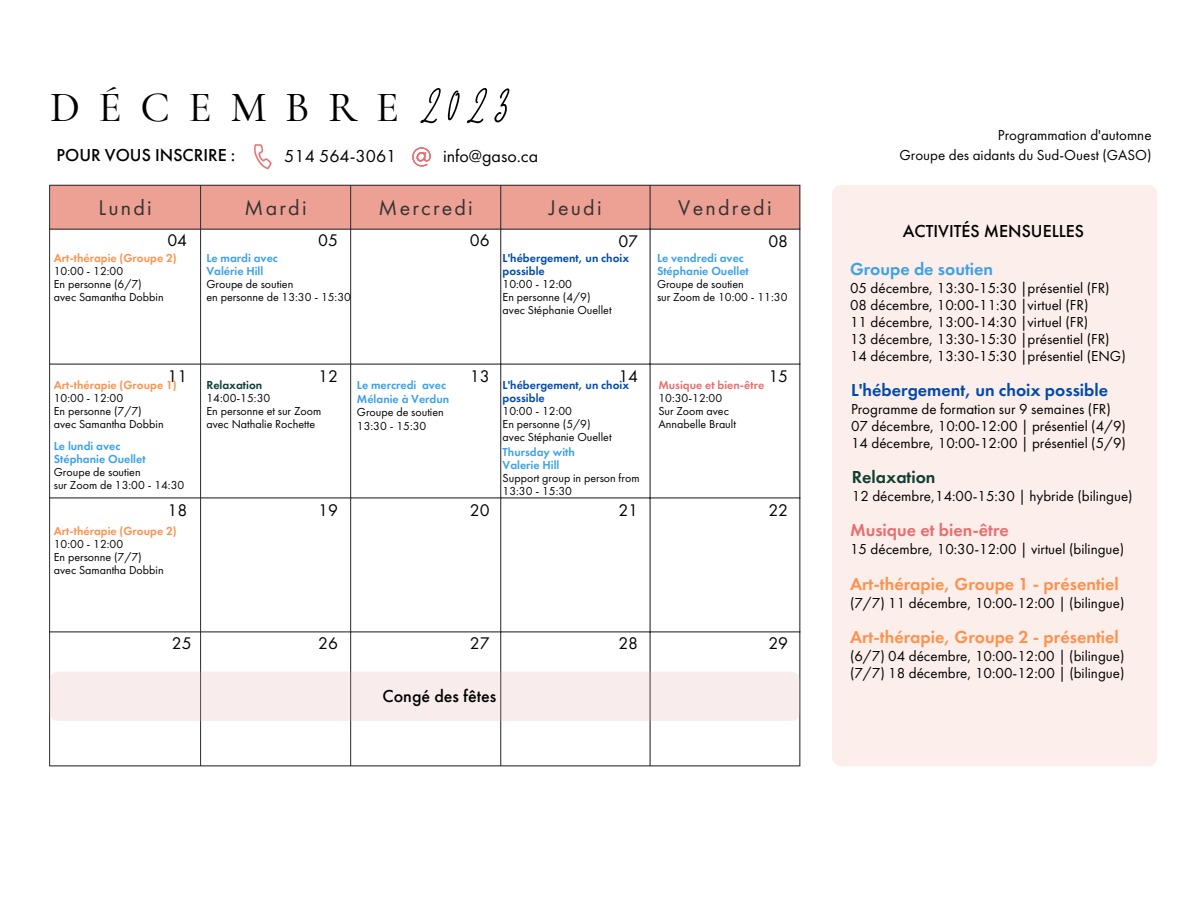
<style>
.page{position:relative;width:1188px;height:918px;background:#fff}
.page>*{position:absolute;margin:0;border:0;box-sizing:border-box;transform-origin:0 0}
.t1{font:90.3px "Moon Time";color:#000}
.t2{font:500 43.2px "Cormorant Garamond";letter-spacing:.43em;color:#000}
.t3{font:22.05px "Futura PT";letter-spacing:.1em;color:#333}
.t4{font:600 18px "Futura PT";color:#ff914d}
.t5{font:500 18px "Futura PT";color:#000}
.t6{font:600 18px "Futura PT";color:#004aad}
.t7{font:18px "Futura PT";color:#000}
.t8{font:600 18px "Futura PT";color:#e86e6e}
.t9{font:600 18px "Futura PT";color:#3ca1e8}
.t10{font:600 18px "Futura PT";color:#0e3d33}
.t11{font:17.55px "Futura PT";color:#000}
.t12{font:17.4px "Futura PT";color:#000}
.t13{font:15px "Futura PT";color:#000}
.t14{font:12px "Futura PT";color:#000}
.t15{font:600 12px "Futura PT";color:#3ca1e8}
.t16{font:600 12px "Futura PT";color:#ff914d}
.t17{font:600 12px/13px "Futura PT";color:#004aad}
.t18{font:600 12px "Futura PT";color:#e86e6e}
.t19{font:600 12px "Futura PT";color:#0e3d33}
</style>
<div class="page">
<div style="left:50px;top:186px;width:750px;height:43px;background:#eca194"></div>
<hr style="left:49px;top:186px;width:1px;height:580px;background:#333">
<hr style="left:200px;top:186px;width:1px;height:580px;background:#333">
<hr style="left:350px;top:186px;width:1px;height:580px;background:#333">
<hr style="left:500px;top:186px;width:1px;height:580px;background:#333">
<hr style="left:650px;top:186px;width:1px;height:580px;background:#333">
<hr style="left:800px;top:186px;width:1px;height:580px;background:#333">
<hr style="left:49px;top:185px;width:751px;height:1px;background:#333">
<hr style="left:49px;top:229px;width:751px;height:1px;background:#333">
<hr style="left:49px;top:364px;width:751px;height:1px;background:#333">
<hr style="left:49px;top:498px;width:751px;height:1px;background:#333">
<hr style="left:49px;top:632px;width:751px;height:1px;background:#333">
<hr style="left:49px;top:766px;width:751px;height:1px;background:#333">
<div style="left:832px;top:185px;width:325px;height:581px;background:#fceeea;border-radius:10px"></div>
<svg style="left:254px;top:144px;width:18px;height:25px"></svg>
<svg style="left:412px;top:147px;width:19px;height:19px"></svg>
<div style="left:49px;top:672px;width:751px;height:49px;background:#f8edec;border-radius:9px"></div>
<p class="t2" style="left:50px;top:81px;width:351px">DÉCEMBRE</p>
<p class="t1" style="left:417px;top:51px;width:98px">2023</p>
<p class="t5" style="left:57px;top:144px;width:180px">POUR VOUS INSCRIRE :</p>
<p class="t7" style="left:284px;top:144px;width:114px">514 564-3061</p>
<p class="t7" style="left:443px;top:144px;width:97px">info@gaso.ca</p>
<p class="t3" style="left:98px;top:193px;width:55px">Lundi</p>
<p class="t3" style="left:245px;top:193px;width:63px">Mardi</p>
<p class="t3" style="left:379px;top:193px;width:96px">Mercredi</p>
<p class="t3" style="left:549px;top:193px;width:54px">Jeudi</p>
<p class="t3" style="left:678px;top:193px;width:95px">Vendredi</p>
<p class="t12" style="left:167px;top:229px;width:21px">04</p>
<p class="t12" style="left:318px;top:229px;width:21px">05</p>
<p class="t12" style="left:470px;top:229px;width:21px">06</p>
<p class="t11" style="left:618px;top:230px;width:21px">07</p>
<p class="t11" style="left:768px;top:230px;width:21px">08</p>
<p class="t16" style="left:54px;top:250px;width:124px">Art-thérapie (Groupe 2)</p>
<p class="t14" style="left:54px;top:263px;width:71px">10:00 - 12:00</p>
<p class="t14" style="left:54px;top:276px;width:90px">En personne (6/7)</p>
<p class="t14" style="left:54px;top:289px;width:111px">avec Samantha Dobbin</p>
<p class="t15" style="left:206px;top:250px;width:73px">Le mardi avec</p>
<p class="t15" style="left:206px;top:263px;width:58px">Valérie Hill</p>
<p class="t14" style="left:206px;top:276px;width:88px">Groupe de soutien</p>
<p class="t14" style="left:206px;top:289px;width:146px">en personne de 13:30 - 15:30</p>
<p class="t17" style="left:503px;top:251px;width:128px">L'hébergement, un choix possible</p>
<p class="t14" style="left:503px;top:276px;width:71px">10:00 - 12:00</p>
<p class="t14" style="left:503px;top:289px;width:90px">En personne (4/9)</p>
<p class="t14" style="left:503px;top:302px;width:110px">avec Stéphanie Ouellet</p>
<p class="t15" style="left:657px;top:250px;width:88px">Le vendredi avec</p>
<p class="t15" style="left:657px;top:263px;width:93px">Stéphanie Ouellet</p>
<p class="t14" style="left:657px;top:276px;width:88px">Groupe de soutien</p>
<p class="t14" style="left:657px;top:289px;width:132px">sur Zoom de 10:00 - 11:30</p>
<p class="t11" style="left:167px;top:365px;width:21px">11</p>
<p class="t11" style="left:318px;top:365px;width:21px">12</p>
<p class="t11" style="left:470px;top:365px;width:21px">13</p>
<p class="t11" style="left:618px;top:365px;width:21px">14</p>
<p class="t11" style="left:768px;top:365px;width:21px">15</p>
<p class="t16" style="left:54px;top:377px;width:124px">Art-thérapie (Groupe 1)</p>
<p class="t14" style="left:54px;top:390px;width:71px">10:00 - 12:00</p>
<p class="t14" style="left:54px;top:403px;width:90px">En personne (7/7)</p>
<p class="t14" style="left:54px;top:416px;width:111px">avec Samantha Dobbin</p>
<p class="t19" style="left:206px;top:377px;width:57px">Relaxation</p>
<p class="t14" style="left:206px;top:390px;width:65px">14:00-15:30</p>
<p class="t14" style="left:206px;top:403px;width:116px">En personne et sur Zoom</p>
<p class="t14" style="left:206px;top:416px;width:110px">avec Nathalie Rochette</p>
<p class="t17" style="left:503px;top:378px;width:128px">L'hébergement, un choix possible</p>
<p class="t14" style="left:503px;top:403px;width:71px">10:00 - 12:00</p>
<p class="t14" style="left:503px;top:416px;width:90px">En personne (5/9)</p>
<p class="t14" style="left:503px;top:429px;width:110px">avec Stéphanie Ouellet</p>
<p class="t18" style="left:658px;top:377px;width:107px">Musique et bien-être</p>
<p class="t14" style="left:658px;top:390px;width:65px">10:30-12:00</p>
<p class="t14" style="left:658px;top:403px;width:72px">Sur Zoom avec</p>
<p class="t14" style="left:658px;top:416px;width:79px">Annabelle Brault</p>
<p class="t15" style="left:357px;top:377px;width:91px">Le mercredi avec</p>
<p class="t15" style="left:357px;top:391px;width:94px">Mélanie à Verdun</p>
<p class="t14" style="left:357px;top:404px;width:88px">Groupe de soutien</p>
<p class="t14" style="left:357px;top:418px;width:71px">13:30 - 15:30</p>
<p class="t15" style="left:54px;top:438px;width:68px">Le lundi avec</p>
<p class="t15" style="left:54px;top:451px;width:93px">Stéphanie Ouellet</p>
<p class="t14" style="left:54px;top:464px;width:88px">Groupe de soutien</p>
<p class="t14" style="left:54px;top:477px;width:132px">sur Zoom de 13:00 - 14:30</p>
<p class="t15" style="left:503px;top:445px;width:74px">Thursday with</p>
<p class="t15" style="left:503px;top:458px;width:58px">Valerie Hill</p>
<p class="t14" style="left:503px;top:471px;width:138px">Support group in person from</p>
<p class="t14" style="left:503px;top:484px;width:71px">13:30 - 15:30</p>
<p class="t11" style="left:167px;top:499px;width:21px">18</p>
<p class="t11" style="left:318px;top:499px;width:21px">19</p>
<p class="t11" style="left:470px;top:499px;width:21px">20</p>
<p class="t11" style="left:618px;top:499px;width:21px">21</p>
<p class="t11" style="left:768px;top:499px;width:21px">22</p>
<p class="t16" style="left:54px;top:523px;width:124px">Art-thérapie (Groupe 2)</p>
<p class="t14" style="left:54px;top:536px;width:71px">10:00 - 12:00</p>
<p class="t14" style="left:54px;top:549px;width:90px">En personne (7/7)</p>
<p class="t14" style="left:54px;top:562px;width:111px">avec Samantha Dobbin</p>
<p class="t11" style="left:172px;top:632px;width:21px">25</p>
<p class="t11" style="left:318px;top:632px;width:21px">26</p>
<p class="t11" style="left:470px;top:632px;width:21px">27</p>
<p class="t11" style="left:618px;top:632px;width:21px">28</p>
<p class="t11" style="left:768px;top:632px;width:21px">29</p>
<p class="t5" style="left:383px;top:684px;width:115px">Congé des fêtes</p>
<p class="t13" style="left:998px;top:125px;width:155px">Programmation d'automne</p>
<p class="t13" style="left:900px;top:146px;width:253px">Groupe des aidants du Sud-Ouest (GASO)</p>
<p class="t5" style="left:903px;top:219px;width:183px">ACTIVITÉS MENSUELLES</p>
<p class="t9" style="left:850px;top:258px;width:145px">Groupe de soutien</p>
<p class="t13" style="left:850px;top:279px;width:261px">05 décembre, 13:30-15:30 |présentiel (FR)</p>
<p class="t13" style="left:850px;top:296px;width:240px">08 décembre, 10:00-11:30 |virtuel (FR)</p>
<p class="t13" style="left:850px;top:312px;width:240px">11 décembre, 13:00-14:30 |virtuel (FR)</p>
<p class="t13" style="left:850px;top:329px;width:261px">13 décembre, 13:30-15:30 |présentiel (FR)</p>
<p class="t13" style="left:850px;top:346px;width:277px">14 décembre, 13:30-15:30 |présentiel (ENG)</p>
<p class="t6" style="left:851px;top:379px;width:259px">L'hébergement, un choix possible</p>
<p class="t13" style="left:851px;top:399px;width:261px">Programme de formation sur 9 semaines (FR)</p>
<p class="t13" style="left:851px;top:416px;width:277px">07 décembre, 10:00-12:00 | présentiel (4/9)</p>
<p class="t13" style="left:851px;top:433px;width:277px">14 décembre, 10:00-12:00 | présentiel (5/9)</p>
<p class="t10" style="left:852px;top:466px;width:85px">Relaxation</p>
<p class="t13" style="left:852px;top:486px;width:282px">12 décembre,14:00-15:30 | hybride (bilingue)</p>
<p class="t8" style="left:850px;top:519px;width:160px">Musique et bien-être</p>
<p class="t13" style="left:850px;top:540px;width:276px">15 décembre, 10:30-12:00 | virtuel (bilingue)</p>
<p class="t4" style="left:850px;top:572px;width:270px">Art-thérapie, Groupe 1 - présentiel</p>
<p class="t13" style="left:850px;top:593px;width:276px">(7/7) 11 décembre, 10:00-12:00 | (bilingue)</p>
<p class="t4" style="left:850px;top:625px;width:270px">Art-thérapie, Groupe 2 - présentiel</p>
<p class="t13" style="left:850px;top:646px;width:276px">(6/7) 04 décembre, 10:00-12:00 | (bilingue)</p>
<p class="t13" style="left:850px;top:663px;width:276px">(7/7) 18 décembre, 10:00-12:00 | (bilingue)</p>
</div>
